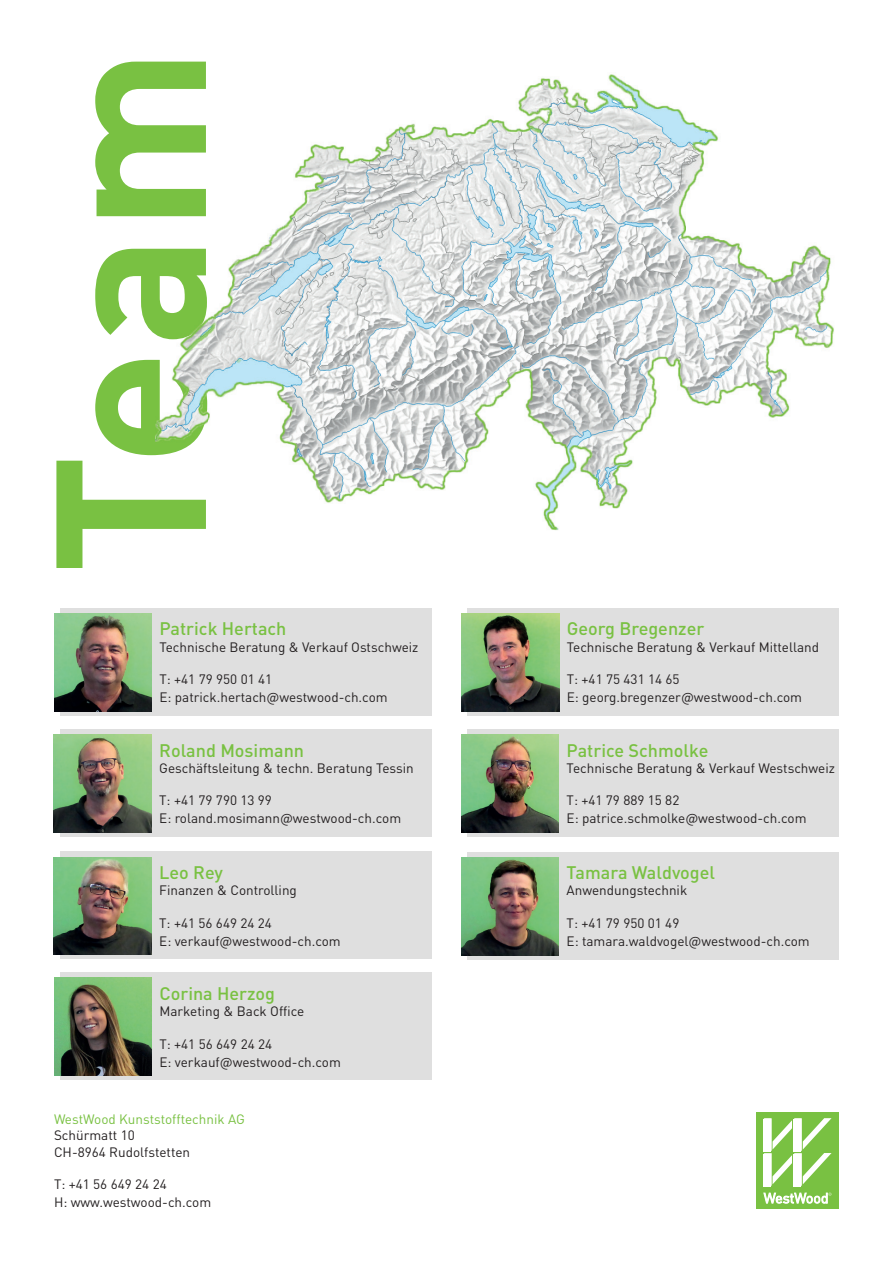
<style>
.page{position:relative;width:893px;height:1263px;background:#fff}
.page>*{position:absolute;margin:0;border:0;box-sizing:border-box;transform-origin:0 0}
.t1{font:700 210px "DIN Pro";color:#79c142}
.t2{font:500 18px "DIN Pro";color:#79c142}
.t3{font:13.5px/18px "DIN Pro";color:#231f20}
.t4{font:13.5px "DIN Pro";color:#79c142}
</style>
<div class="page">
<div style="left:61px;top:608px;width:371px;height:107px;background:#dfdfdf"></div>
<img style="left:54px;top:613px;width:98px;height:98px">
<div style="left:468px;top:608px;width:371px;height:108px;background:#dfdfdf"></div>
<img style="left:461px;top:614px;width:98px;height:97px">
<div style="left:60px;top:729px;width:371px;height:108px;background:#dfdfdf"></div>
<img style="left:54px;top:735px;width:98px;height:97px">
<div style="left:468px;top:729px;width:371px;height:108px;background:#dfdfdf"></div>
<img style="left:461px;top:735px;width:98px;height:98px">
<div style="left:60px;top:851px;width:371px;height:108px;background:#dfdfdf"></div>
<img style="left:54px;top:857px;width:98px;height:98px">
<div style="left:468px;top:852px;width:371px;height:107px;background:#dfdfdf"></div>
<img style="left:461px;top:857px;width:98px;height:98px">
<div style="left:61px;top:972px;width:371px;height:108px;background:#dfdfdf"></div>
<img style="left:54px;top:978px;width:98px;height:98px">
<div style="left:756px;top:1112px;width:83px;height:97px;background:#79c142"></div>
<svg style="left:763px;top:1192px;width:68px;height:12px"></svg>
<svg style="left:763px;top:1118px;width:68px;height:68px"></svg>
<img style="left:207px;top:74px;width:627px;height:457px">
<img style="left:155px;top:73px;width:52px;height:456px">
<h1 class="t1" style="left:-13px;top:574px;width:528px;rotate:-90deg">Team</h1>
<h2 class="t2" style="left:159px;top:617px;width:129px">Patrick Hertach</h2>
<p class="t3" style="left:159px;top:637px;width:261px">Technische Beratung &amp; Verkauf Ostschweiz</p>
<p class="t3" style="left:159px;top:670px;width:230px">T: +41 79 950 01 41<br>E: patrick.hertach@westwood-ch.com</p>
<h2 class="t2" style="left:159px;top:738px;width:146px">Roland Mosimann</h2>
<p class="t3" style="left:159px;top:758px;width:256px">Geschäftsleitung &amp; techn. Beratung Tessin</p>
<p class="t3" style="left:159px;top:791px;width:243px">T: +41 79 790 13 99<br>E: roland.mosimann@westwood-ch.com</p>
<h2 class="t2" style="left:159px;top:860px;width:65px">Leo Rey</h2>
<p class="t3" style="left:159px;top:881px;width:139px">Finanzen &amp; Controlling</p>
<p class="t3" style="left:159px;top:913px;width:183px">T: +41 56 649 24 24<br>E: verkauf@westwood-ch.com</p>
<h2 class="t2" style="left:159px;top:981px;width:117px">Corina Herzog</h2>
<p class="t3" style="left:159px;top:1002px;width:146px">Marketing &amp; Back Office</p>
<p class="t3" style="left:159px;top:1034px;width:183px">T: +41 56 649 24 24<br>E: verkauf@westwood-ch.com</p>
<p class="t4" style="left:54px;top:1110px;width:192px">WestWood Kunststofftechnik AG</p>
<p class="t3" style="left:54px;top:1127px;width:138px;line-height:16.2px">Schürmatt 10<br>CH-8964 Rudolfstetten</p>
<p class="t3" style="left:54px;top:1174px;width:159px">T: +41 56 649 24 24<br>H: www.westwood-ch.com</p>
<h2 class="t2" style="left:567px;top:617px;width:139px">Georg Bregenzer</h2>
<p class="t3" style="left:567px;top:637px;width:254px">Technische Beratung &amp; Verkauf Mittelland</p>
<p class="t3" style="left:567px;top:670px;width:237px">T: +41 75 431 14 65<br>E: georg.bregenzer@westwood-ch.com</p>
<h2 class="t2" style="left:567px;top:738px;width:143px">Patrice Schmolke</h2>
<p class="t3" style="left:567px;top:758px;width:270px">Technische Beratung &amp; Verkauf Westschweiz</p>
<p class="t3" style="left:567px;top:791px;width:241px">T: +41 79 889 15 82<br>E: patrice.schmolke@westwood-ch.com</p>
<h2 class="t2" style="left:567px;top:860px;width:150px">Tamara Waldvogel</h2>
<p class="t3" style="left:567px;top:881px;width:122px">Anwendungstechnik</p>
<p class="t3" style="left:567px;top:913px;width:245px">T: +41 79 950 01 49<br>E: tamara.waldvogel@westwood-ch.com</p>
</div>
